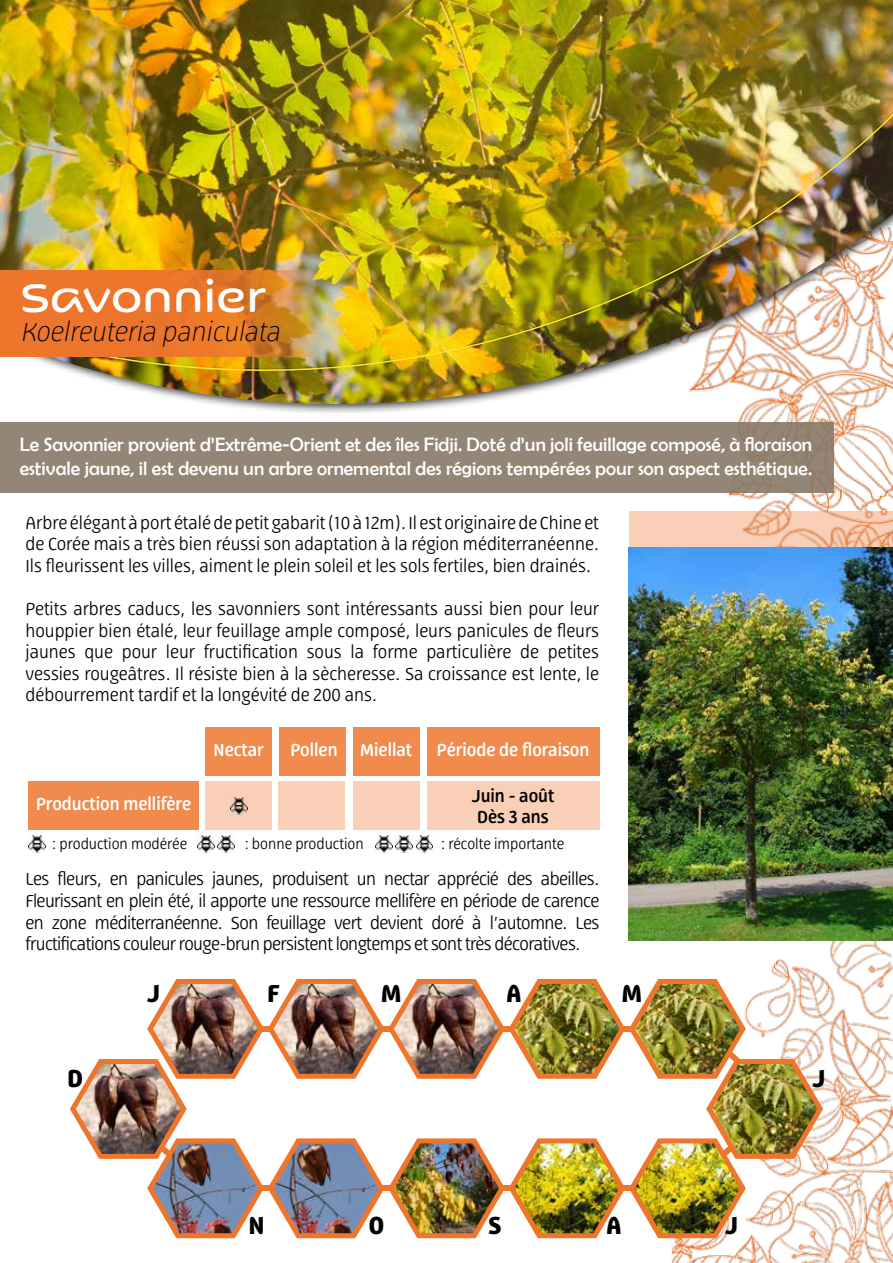
<style>
.page{position:relative;width:893px;height:1263px;background:#fff}
.page>*{position:absolute;margin:0;border:0;box-sizing:border-box;transform-origin:0 0}
.t1{font:43.5px "Kaili FY";color:#fff}
.t2{font:italic 200 27px "Progressiva";color:#000}
.t3{font:700 25.5px "Progressiva";color:#000}
.t4{font:19.5px/23.4px "Berlin Sans FB";color:#fff}
.t5{font:18px/21.6px "Progressiva";color:#000;text-align:justify}
.t6{font:500 18px "Progressiva";color:#fff}
.t7{font:500 18px/21.6px "Progressiva";color:#000;text-align:center}
.t8{font:15px "Progressiva";color:#000}
</style>
<div class="page">
<img style="left:647px;top:416px;width:246px;height:96px">
<img style="left:672px;top:941px;width:221px;height:322px">
<svg style="left:70px;top:979px;width:753px;height:259px"></svg>
<div style="left:0;top:423px;width:833px;height:70px;background:#938676"></div>
<div style="left:29px;top:781px;width:170px;height:49px;background:#f08b4d"></div>
<div style="left:206px;top:727px;width:66px;height:48px;background:#f08b4d"></div>
<div style="left:206px;top:781px;width:66px;height:49px;background:#f9d0b7"></div>
<div style="left:279px;top:781px;width:66px;height:49px;background:#f9d0b7"></div>
<div style="left:353px;top:781px;width:66px;height:49px;background:#f9d0b7"></div>
<svg style="left:629px;top:512px;width:264px;height:35px;background:#f5c7ab"></svg>
<div style="left:427px;top:781px;width:172px;height:49px;background:#f9d0b7"></div>
<div style="left:279px;top:727px;width:67px;height:48px;background:#f08b4d"></div>
<div style="left:353px;top:727px;width:66px;height:48px;background:#f08b4d"></div>
<div style="left:427px;top:727px;width:172px;height:48px;background:#f08b4d"></div>
<img style="left:29px;top:835px;width:16px;height:17px">
<img style="left:230px;top:797px;width:17px;height:17px">
<img style="left:198px;top:835px;width:16px;height:17px">
<img style="left:376px;top:835px;width:17px;height:17px">
<img style="left:218px;top:835px;width:17px;height:17px">
<img style="left:396px;top:835px;width:17px;height:17px">
<img style="left:416px;top:835px;width:17px;height:17px">
<img style="left:514px;top:984px;width:105px;height:90px">
<img style="left:635px;top:984px;width:104px;height:90px">
<img style="left:712px;top:1064px;width:105px;height:90px">
<img style="left:629px;top:547px;width:264px;height:394px">
<img style="left:635px;top:1143px;width:103px;height:90px">
<img style="left:514px;top:1143px;width:104px;height:90px">
<img style="left:394px;top:1143px;width:105px;height:90px">
<img style="left:273px;top:1143px;width:106px;height:90px">
<img style="left:153px;top:1143px;width:105px;height:90px">
<img style="left:0;top:0;width:893px;height:409px">
<svg style="left:0;top:270px;width:322px;height:86px;background:#e47a2e"></svg>
<img style="left:273px;top:984px;width:106px;height:90px">
<img style="left:394px;top:984px;width:105px;height:90px">
<h1 class="t1" style="left:21px;top:264px;width:247px">Savonnier</h1>
<h2 class="t2" style="left:21px;top:316px;width:266px">Koelreuteria paniculata</h2>
<p class="t4" style="left:20px;top:433px;width:794px">Le Savonnier provient d’Extrême-Orient et des îles Fidji. Doté d’un joli feuillage composé, à floraison estivale jaune, il est devenu un arbre ornemental des régions tempérées pour son aspect esthétique.</p>
<p class="t5" style="left:26px;top:511px;width:575px">Arbre élégant à port étalé de petit gabarit (10 à 12m). Il est originaire de Chine et de Corée mais a très bien réussi son adaptation à la région méditerranéenne.<br>Ils fleurissent les villes, aiment le plein soleil et les sols fertiles, bien drainés.</p>
<p class="t5" style="left:26px;top:598px;width:575px">Petits arbres caducs, les savonniers sont intéressants aussi bien pour leur houppier bien étalé, leur feuillage ample composé, leurs panicules de fleurs jaunes que pour leur fructification sous la forme particulière de petites vessies rougeâtres. Il résiste bien à la sècheresse. Sa croissance est lente, le débourrement tardif et la longévité de 200 ans.</p>
<p class="t6" style="left:36px;top:794px;width:156px">Production mellifère</p>
<p class="t6" style="left:214px;top:739px;width:52px">Nectar</p>
<p class="t6" style="left:290px;top:739px;width:49px">Pollen</p>
<p class="t6" style="left:360px;top:739px;width:53px">Miellat</p>
<p class="t6" style="left:437px;top:739px;width:154px">Période de floraison</p>
<p class="t7" style="left:472px;top:785px;width:84px">Juin - août<br>Dès 3 ans</p>
<p class="t8" style="left:52px;top:835px;width:136px">: production modérée</p>
<p class="t8" style="left:245px;top:835px;width:121px">: bonne production</p>
<p class="t8" style="left:441px;top:835px;width:125px">: récolte importante</p>
<p class="t5" style="left:26px;top:868px;width:575px">Les fleurs, en panicules jaunes, produisent un nectar apprécié des abeilles.<br>Fleurissant en plein été, il apporte une ressource mellifère en période de carence en zone méditerranéenne. Son feuillage vert devient doré à l’automne. Les fructifications couleur rouge-brun persistent longtemps et sont très décoratives.</p>
<h3 class="t3" style="left:147px;top:978px;width:14px">J</h3>
<h3 class="t3" style="left:268px;top:978px;width:14px">F</h3>
<h3 class="t3" style="left:381px;top:978px;width:22px">M</h3>
<h3 class="t3" style="left:506px;top:978px;width:16px">A</h3>
<h3 class="t3" style="left:622px;top:978px;width:22px">M</h3>
<h3 class="t3" style="left:68px;top:1063px;width:17px">D</h3>
<h3 class="t3" style="left:812px;top:1063px;width:14px">J</h3>
<h3 class="t3" style="left:249px;top:1210px;width:17px">N</h3>
<h3 class="t3" style="left:369px;top:1210px;width:17px">O</h3>
<h3 class="t3" style="left:489px;top:1210px;width:15px">S</h3>
<h3 class="t3" style="left:606px;top:1210px;width:16px">A</h3>
<h3 class="t3" style="left:725px;top:1210px;width:14px">J</h3>
</div>
